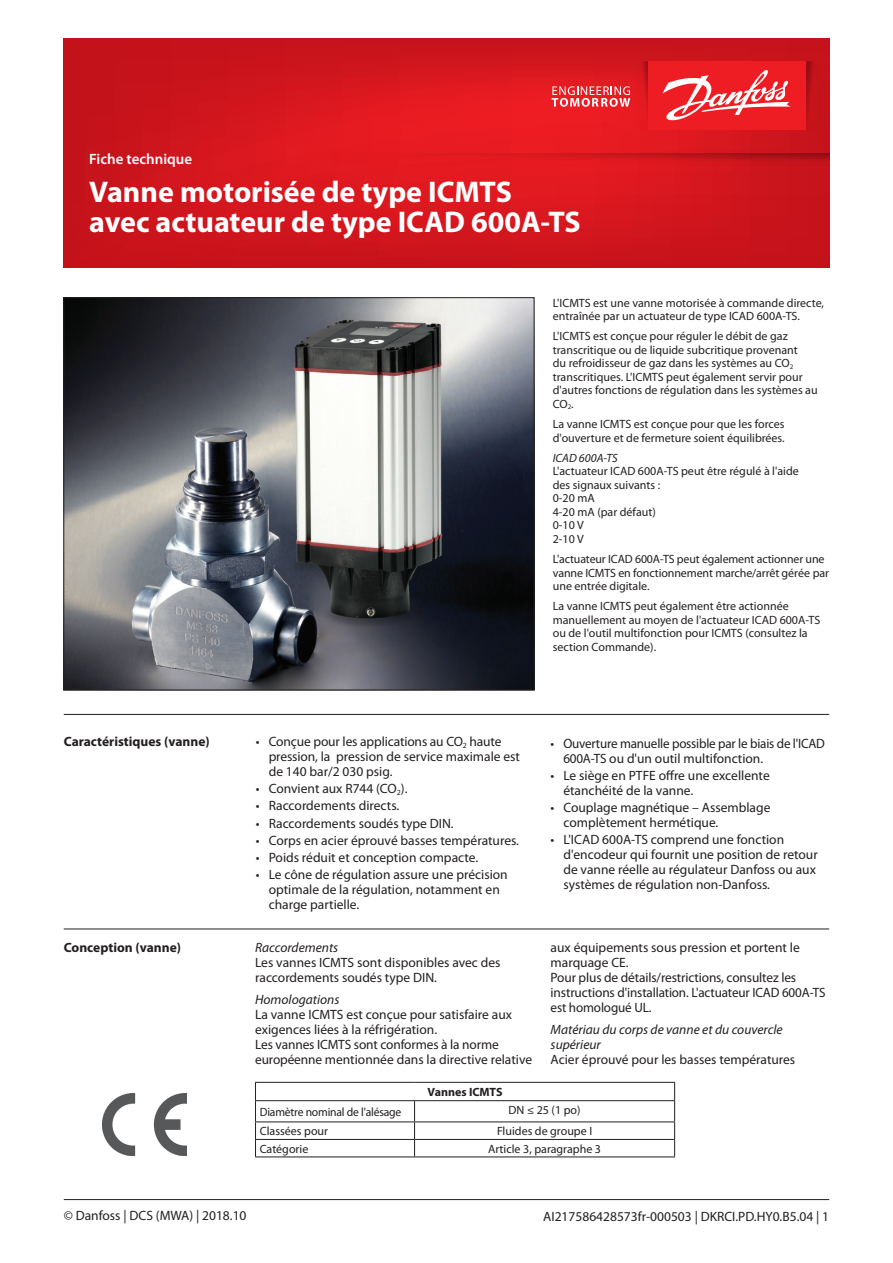
<style>
.page{position:relative;width:893px;height:1263px;background:#fff}
.page>*{position:absolute;margin:0;border:0;box-sizing:border-box;transform-origin:0 0}
.t1{font:700 30px/30px "Myriad Pro";color:#fff}
.t2{font:600 15px "Myriad Pro";color:#fff}
.Normtext{font:13.5px/15px "Myriad Pro";color:#231f20}
.Italic{font:italic 13.5px/15px "Myriad Pro";color:#231f20}
.Normtext__bold{font:700 13.5px "Myriad Pro";color:#231f20}
.Normtext-2{font:italic 13.5px "Myriad Pro";color:#231f20}
.Normtext-3{font:12px/13.5px "Myriad Pro";color:#231f20}
.Skema__8_pkt{font:12px "Myriad Pro";color:#231f20}
.Normtext-4{font:italic 12px "Myriad Pro";color:#231f20}
.Skema__8_pkt-2{font:700 12px "Myriad Pro";color:#231f20}
</style>
<div class="page">
<hr style="left:64px;top:714px;width:765px;height:1px;background:#231f20">
<svg style="left:64px;top:38px;width:765px;height:230px;background:#d3151d"></svg>
<svg style="left:806px;top:61px;width:13px;height:69px"></svg>
<svg style="left:636px;top:61px;width:12px;height:69px"></svg>
<div style="left:648px;top:61px;width:158px;height:69px;background:#ee1d23"></div>
<svg style="left:552px;top:86px;width:78px;height:21px;background:#f0696d"></svg>
<svg style="left:662px;top:70px;width:128px;height:51px"></svg>
<svg style="left:332px;top:153px;width:497px;height:13px;background:#d4171d"></svg>
<hr style="left:64px;top:1199px;width:765px;height:1px;background:#231f20">
<img style="left:66px;top:299px;width:466px;height:389px">
<hr style="left:64px;top:929px;width:765px;height:1px;background:#231f20">
<img style="left:102px;top:1093px;width:85px;height:62px">
<hr style="left:255px;top:1082px;width:160px;height:1px;background:#231f20">
<hr style="left:415px;top:1082px;width:260px;height:1px;background:#231f20">
<hr style="left:255px;top:1100px;width:160px;height:1px;background:#231f20">
<hr style="left:415px;top:1100px;width:260px;height:1px;background:#231f20">
<hr style="left:255px;top:1121px;width:160px;height:1px;background:#231f20">
<hr style="left:415px;top:1121px;width:260px;height:1px;background:#231f20">
<hr style="left:255px;top:1139px;width:160px;height:1px;background:#231f20">
<svg style="left:255px;top:1083px;width:1px;height:73px"></svg>
<hr style="left:415px;top:1139px;width:260px;height:1px;background:#231f20">
<svg style="left:414px;top:1101px;width:1px;height:55px"></svg>
<svg style="left:674px;top:1083px;width:1px;height:73px"></svg>
<hr style="left:255px;top:1156px;width:160px;height:1px;background:#231f20">
<hr style="left:415px;top:1156px;width:260px;height:1px;background:#231f20">
<p class="t2" style="left:89px;top:151px;width:104px">Fiche technique</p>
<h1 class="t1" style="left:89px;top:177px;width:493px">Vanne motorisée de type ICMTS<br>avec actuateur de type ICAD 600A-TS</h1>
<p class="Normtext-3" style="left:553px;top:296px;width:273px">L'ICMTS est une vanne motorisée à commande directe, entraînée par un actuateur de type ICAD 600A-TS.</p>
<p class="Normtext-3" style="left:553px;top:330px;width:266px">L'ICMTS est conçue pour réguler le débit de gaz transcritique ou de liquide subcritique provenant<br>du refroidisseur de gaz dans les systèmes au CO<sub>2 </sub>transcritiques. L'ICMTS peut également servir pour d'autres fonctions de régulation dans les systèmes au CO<sub>2</sub>.</p>
<p class="Normtext-3" style="left:553px;top:418px;width:233px">La vanne ICMTS est conçue pour que les forces d'ouverture et de fermeture soient équilibrées.</p>
<p class="Normtext-4" style="left:553px;top:451px;width:67px">ICAD 600A-TS</p>
<p class="Normtext-3" style="left:553px;top:465px;width:248px">L'actuateur ICAD 600A-TS peut être régulé à l'aide des signaux suivants :</p>
<p class="Normtext-3" style="left:553px;top:492px;width:44px">0-20 mA</p>
<p class="Normtext-3" style="left:553px;top:505px;width:105px">4-20 mA (par défaut)</p>
<p class="Normtext-3" style="left:553px;top:519px;width:32px">0-10 V</p>
<p class="Normtext-3" style="left:553px;top:532px;width:32px">2-10 V</p>
<p class="Normtext-3" style="left:553px;top:553px;width:278px">L'actuateur ICAD 600A-TS peut également actionner une vanne ICMTS en fonctionnement marche/arrêt gérée par une entrée digitale.</p>
<p class="Normtext-3" style="left:553px;top:600px;width:269px">La vanne ICMTS peut également être actionnée manuellement au moyen de l'actuateur ICAD 600A-TS ou de l'outil multifonction pour ICMTS (consultez la section Commande).</p>
<p class="Normtext__bold" style="left:64px;top:734px;width:148px">Caractéristiques (vanne)</p>
<p class="Normtext" style="left:269px;top:734px;width:253px;text-indent:-13px">• Conçue pour les applications au CO<sub>2</sub> haute pression, la pression de service maximale est de 140 bar/2 030 psig.</p>
<p class="Normtext" style="left:256px;top:782px;width:153px">• Convient aux R744 (CO<sub>2</sub>).</p>
<p class="Normtext" style="left:256px;top:799px;width:145px">• Raccordements directs.</p>
<p class="Normtext" style="left:256px;top:816px;width:199px">• Raccordements soudés type DIN.</p>
<p class="Normtext" style="left:256px;top:833px;width:265px">• Corps en acier éprouvé basses températures.</p>
<p class="Normtext" style="left:256px;top:850px;width:224px">• Poids réduit et conception compacte.</p>
<p class="Normtext" style="left:269px;top:867px;width:241px;text-indent:-13px">• Le cône de régulation assure une précision optimale de la régulation, notamment en charge partielle.</p>
<p class="Normtext" style="left:563px;top:736px;width:263px;text-indent:-13px">• Ouverture manuelle possible par le biais de l'ICAD<br>600A-TS ou d'un outil multifonction.</p>
<p class="Normtext" style="left:563px;top:768px;width:208px;text-indent:-13px">• Le siège en PTFE offre une excellente étanchéité de la vanne.</p>
<p class="Normtext" style="left:563px;top:800px;width:209px;text-indent:-13px">• Couplage magnétique – Assemblage complètement hermétique.</p>
<p class="Normtext" style="left:563px;top:832px;width:256px;text-indent:-13px">• L'ICAD 600A-TS comprend une fonction d'encodeur qui fournit une position de retour de vanne réelle au régulateur Danfoss ou aux systèmes de régulation non-Danfoss.</p>
<p class="Normtext__bold" style="left:64px;top:940px;width:119px">Conception (vanne)</p>
<p class="Normtext-2" style="left:255px;top:940px;width:85px">Raccordements</p>
<p class="Normtext" style="left:255px;top:955px;width:247px">Les vannes ICMTS sont disponibles avec des raccordements soudés type DIN.</p>
<p class="Normtext-2" style="left:255px;top:992px;width:86px">Homologations</p>
<p class="Normtext" style="left:255px;top:1007px;width:258px">La vanne ICMTS est conçue pour satisfaire aux exigences liées à la réfrigération.</p>
<p class="Normtext" style="left:255px;top:1037px;width:279px">Les vannes ICMTS sont conformes à la norme européenne mentionnée dans la directive relative</p>
<p class="Normtext" style="left:551px;top:940px;width:251px">aux équipements sous pression et portent le marquage CE.</p>
<p class="Normtext" style="left:551px;top:970px;width:277px">Pour plus de détails/restrictions, consultez les instructions d'installation. L'actuateur ICAD 600A-TS est homologué UL.</p>
<p class="Italic" style="left:551px;top:1022px;width:234px">Matériau du corps de vanne et du couvercle supérieur</p>
<p class="Normtext" style="left:551px;top:1052px;width:246px">Acier éprouvé pour les basses températures</p>
<p class="Skema__8_pkt-2" style="left:428px;top:1085px;width:76px">Vannes ICMTS</p>
<p class="Skema__8_pkt" style="left:260px;top:1105px;width:143px">Diamètre nominal de l'alésage</p>
<p class="Skema__8_pkt" style="left:509px;top:1103px;width:73px">DN ≤ 25 (1 po)</p>
<p class="Skema__8_pkt" style="left:260px;top:1124px;width:70px">Classées pour</p>
<p class="Skema__8_pkt" style="left:497px;top:1124px;width:97px">Fluides de groupe I</p>
<p class="Skema__8_pkt" style="left:260px;top:1142px;width:50px">Catégorie</p>
<p class="Skema__8_pkt" style="left:488px;top:1142px;width:115px">Article 3, paragraphe 3</p>
<p class="Normtext" style="left:64px;top:1209px;width:184px">© Danfoss | DCS (MWA) | 2018.10</p>
<p class="Normtext" style="left:543px;top:1209px;width:287px">AI217586428573fr-000503 | DKRCI.PD.HY0.B5.04 | 1</p>
</div>
